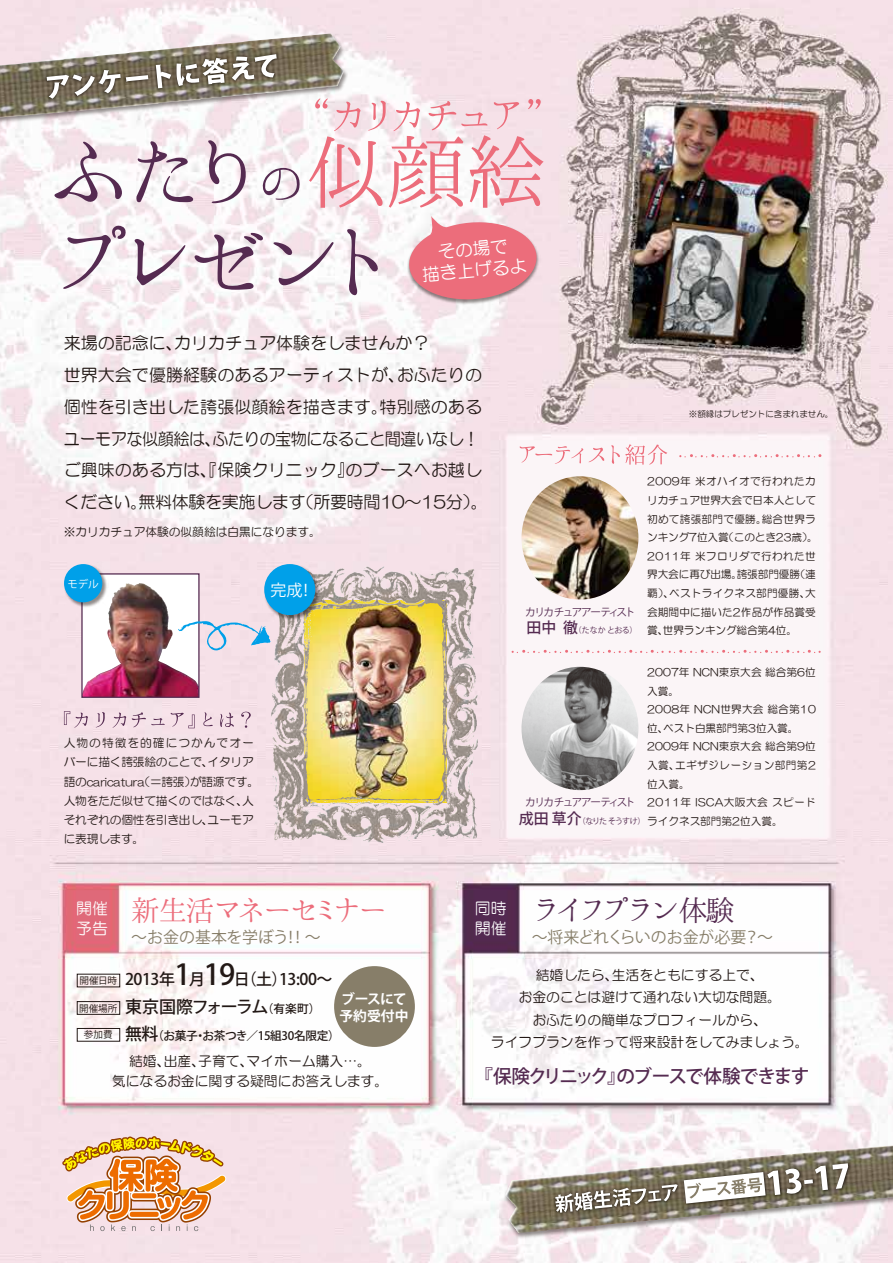
<style>
.page{position:relative;width:893px;height:1263px;background:#fff}
.page>*{position:absolute;margin:0;border:0;box-sizing:border-box;transform-origin:0 0}
.t1{font:28.65px "Hannari Mincho";letter-spacing:-.07em;color:#ec6d7b}
.t2{font:28.65px "Hannari Mincho";letter-spacing:-.11em;color:#552b51}
.t3{font:500 18.6px "Koz Go Pro";letter-spacing:-.085em;color:#552b51}
.t4{font:17.55px/21.3px "HG Maru Gothic MPRO";color:#fff;text-align:center}
.t5{font:16.95px/32px "HG Maru Gothic MPRO";letter-spacing:.005em;color:#221815}
.t6{font:500 16.95px "Koz Go Pro";letter-spacing:-.075em;color:#221815}
.t7{font:15.9px "Koz Go Pro";color:#877e69}
.t8{font:500 15.9px "Koz Go Pro";letter-spacing:-.03em;color:#221815}
.t9{font:15.9px/19.2px "HG Maru Gothic MPRO";color:#fff}
.t10{font:15.9px "Koz Go Pro";color:#fff}
.t11{font:13.8px/22.4px "HG Maru Gothic MPRO";color:#221815;text-align:center}
.t12{font:700 13.8px/17px "Koz Go Pro";letter-spacing:-.01em;color:#fff}
.t13{font:11.7px/19.2px "HG Maru Gothic MPRO";letter-spacing:-.015em;color:#221815}
.t14{font:500 11.7px "Koz Go Pro";letter-spacing:-.03em;color:#221815}
.t15{font:10.65px/18.6px "HG Maru Gothic MPRO";letter-spacing:.01em;color:#221815}
.t16{font:10.65px "Koz Go Pro";letter-spacing:-.14em;color:#552b51}
.t17{font:10.65px "Koz Go Pro";color:#fff}
.t18{font:8.55px "HG Maru Gothic MPRO";color:#221815}
.t19{font:7.95px "Koz Go Pro";letter-spacing:-.08em;color:#552b51}
.s1{font-weight:500;font-size:14.85px}
.s2{font-weight:400;font-size:9.6px}
.s3{font-size:28.65px}
.s4{font-size:11.7px}
.s5{font-size:16.95px}
</style>
<div class="page">
<img style="left:0;top:0;width:893px;height:1263px">
<img style="left:405px;top:221px;width:135px;height:84px">
<svg style="left:407px;top:216px;width:131px;height:86px;background:#ea8f9a"></svg>
<svg style="left:60px;top:1082px;width:166px;height:173px;background:#eccab5"></svg>
<svg style="left:63px;top:225px;width:64px;height:64px"></svg>
<svg style="left:134px;top:239px;width:52px;height:47px"></svg>
<svg style="left:194px;top:233px;width:70px;height:57px"></svg>
<svg style="left:273px;top:242px;width:61px;height:44px"></svg>
<svg style="left:347px;top:229px;width:32px;height:66px"></svg>
<img style="left:501px;top:1148px;width:392px;height:92px">
<svg style="left:0;top:34px;width:544px;height:174px"></svg>
<svg style="left:506px;top:1148px;width:387px;height:84px"></svg>
<img style="left:304px;top:601px;width:142px;height:201px">
<img style="left:321px;top:566px;width:64px;height:8px">
<svg style="left:519px;top:446px;width:64px;height:18px"></svg>
<svg style="left:589px;top:447px;width:16px;height:15px"></svg>
<svg style="left:611px;top:444px;width:56px;height:21px"></svg>
<svg style="left:64px;top:711px;width:24px;height:17px"></svg>
<svg style="left:96px;top:712px;width:9px;height:15px"></svg>
<svg style="left:112px;top:712px;width:14px;height:16px"></svg>
<svg style="left:132px;top:712px;width:33px;height:15px"></svg>
<svg style="left:171px;top:713px;width:24px;height:15px"></svg>
<svg style="left:203px;top:712px;width:10px;height:14px"></svg>
<svg style="left:220px;top:712px;width:14px;height:15px"></svg>
<svg style="left:241px;top:712px;width:10px;height:16px"></svg>
<div style="left:82px;top:574px;width:117px;height:123px;background:#fff"></div>
<img style="left:83px;top:583px;width:115px;height:113px">
<div style="left:81px;top:573px;width:119px;height:125px;border:1px solid #552b51"></div>
<svg style="left:178px;top:621px;width:93px;height:29px"></svg>
<div style="left:77px;top:1001px;width:43px;height:14px;border:1px solid #221815"></div>
<div style="left:77px;top:1028px;width:43px;height:13px;border:1px solid #221815"></div>
<img style="left:62px;top:562px;width:46px;height:46px">
<div style="left:64px;top:564px;width:38px;height:38px;background:#00a0e9;border-radius:50%"></div>
<img style="left:263px;top:562px;width:58px;height:59px">
<div style="left:264px;top:564px;width:51px;height:51px;background:#00a0e9;border-radius:50%"></div>
<svg style="left:680px;top:454px;width:143px;height:3px"></svg>
<svg style="left:513px;top:650px;width:310px;height:3px"></svg>
<img style="left:521px;top:476px;width:117px;height:124px">
<img style="left:521px;top:667px;width:117px;height:123px">
<div style="left:334px;top:966px;width:81px;height:81px;background:#877e69;border-radius:50%"></div>
<h3 class="t4" style="left:419px;top:243px;width:107px;rotate:-5deg">その場で<br>描き上げるよ</h3>
<h3 class="t5" style="left:64px;top:327px;width:425px">来場の記念に、カリカチュア体験をしませんか？<br>世界大会で優勝経験のあるアーティストが、おふたりの個性を引き出した誇張似顔絵を描きます。特別感のあるユーモアな似顔絵は、ふたりの宝物になること間違いなし！ご興味のある方は、『保険クリニック』のブースへお越しください。無料体験を実施します（所要時間10～15分）。</h3>
<p class="t13" style="left:64px;top:522px;width:259px">※カリカチュア体験の似顔絵は白黒になります。</p>
<p class="t17" style="left:67px;top:577px;width:33px">モデル</p>
<h3 class="t10" style="left:270px;top:580px;width:45px">完成！</h3>
<p class="t18" style="left:689px;top:410px;width:146px">※額縁はプレゼントに含まれません。</p>
<p class="t16" style="left:525px;top:605px;width:112px">カリカチュアアーティスト</p>
<p class="t19" style="left:527px;top:625px;width:112px"><span class="s1">田中 徹</span>（たなか とおる）</p>
<p class="t15" style="left:647px;top:472px;width:172px">2009年 米オハイオで行われたカリカチュア世界大会で日本人として初めて誇張部門で優勝。総合世界ランキング7位入賞（このとき23歳）。<br>2011年 米フロリダで行われた世界大会に再び出場。誇張部門優勝（連覇）、ベストライクネス部門優勝、大会期間中に描いた2作品が作品賞受賞、世界ランキング総合第4位。</p>
<p class="t13" style="left:64px;top:733px;width:197px">人物の特徴を的確につかんでオーバーに描く誇張絵のことで、イタリア語のcaricatura（＝誇張）が語源です。人物をただ似せて描くのではなく、人それぞれの個性を引き出し、ユーモアに表現します。</p>
<p class="t15" style="left:647px;top:663px;width:170px">2007年 NCN東京大会 総合第6位入賞。<br>2008年 NCN世界大会 総合第10位、ベスト白黒部門第3位入賞。<br>2009年 NCN東京大会 総合第9位入賞、エギザジレーション部門第2位入賞。<br>2011年 ISCA大阪大会 スピードライクネス部門第2位入賞。</p>
<p class="t16" style="left:525px;top:795px;width:112px">カリカチュアアーティスト</p>
<p class="t19" style="left:519px;top:816px;width:128px"><span class="s1">成田 草介</span>（なりた そうすけ）</p>
<h1 class="t1" style="left:131px;top:896px;width:257px">新生活マネーセミナー</h1>
<h1 class="t2" style="left:532px;top:896px;width:204px">ライフプラン体験</h1>
<h3 class="t7" style="left:131px;top:926px;width:191px">～お金の基本を学ぼう！！ ～</h3>
<h3 class="t7" style="left:532px;top:926px;width:243px">～将来どれくらいのお金が必要？～</h3>
<h3 class="t9" style="left:76px;top:899px;width:33px">開催予告</h3>
<h3 class="t9" style="left:475px;top:899px;width:33px">同時開催</h3>
<h3 class="t8" style="left:80px;top:969px;width:254px"><span class="s2">開催日時</span> 2013年<span class="s3">1</span>月<span class="s3">19</span>日（土）13:00～</h3>
<h3 class="t6" style="left:79px;top:996px;width:243px"><span class="s2">開催場所</span> 東京国際フォーラム<span class="s4">（有楽町）</span></h3>
<p class="t14" style="left:84px;top:1028px;width:257px"><span class="s2">参加費</span> <span class="s5">無料</span>（お菓子・お茶つき／15組30名限定）</p>
<p class="t12" style="left:339px;top:991px;width:71px">ブースにて予約受付中</p>
<p class="t11" style="left:112px;top:1051px;width:278px;line-height:20.2px">結婚、出産、子育て、マイホーム購入…。<br>気になるお金に関する疑問にお答えします。</p>
<p class="t11" style="left:491px;top:964px;width:319px">結婚したら、生活をともにする上で、<br>お金のことは避けて通れない大切な問題。<br>おふたりの簡単なプロフィールから、<br>ライフプランを作って将来設計をしてみましょう。</p>
<h2 class="t3" style="left:474px;top:1064px;width:337px">『保険クリニック』のブースで体験できます</h2>
</div>
